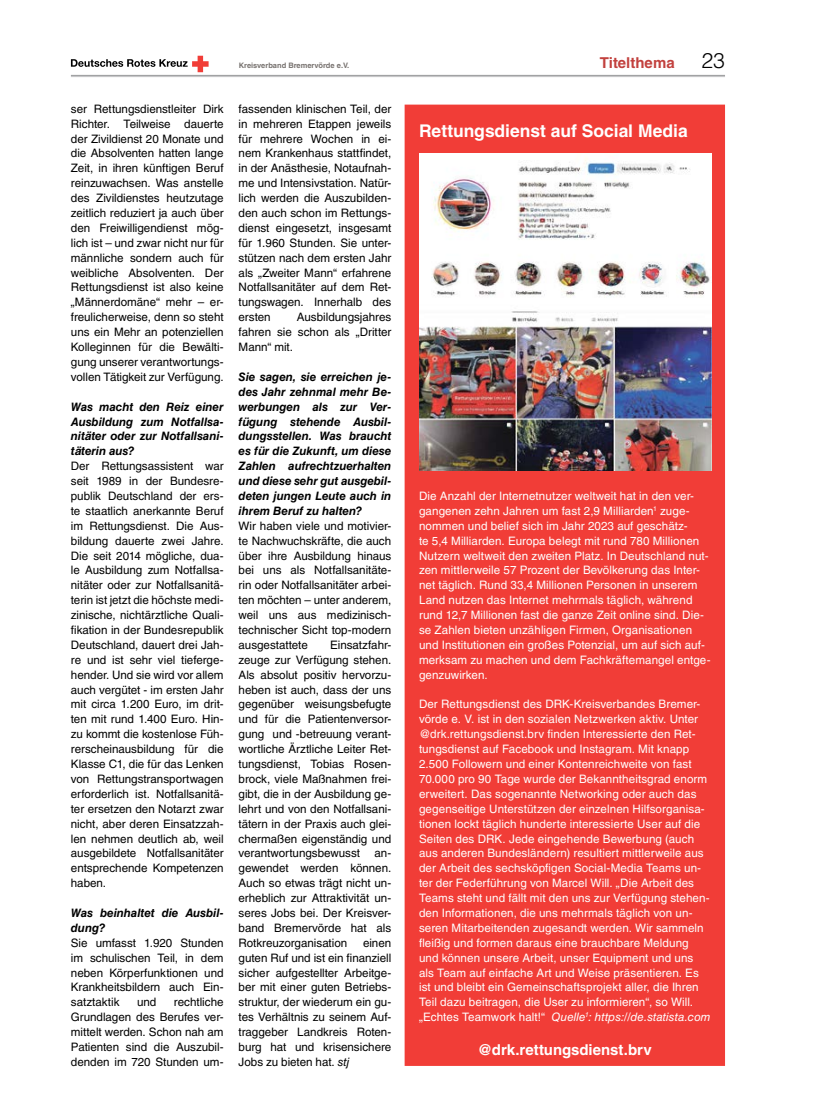
<style>
.page{position:relative;width:819px;height:1117px;background:#fff}
.page>*{position:absolute;margin:0;border:0;box-sizing:border-box;transform-origin:0 0}
.t1{font:300 21.25px "Helvetica LT Std";color:#000}
.t2{font:700 17.5px "Helvetica LT Std";letter-spacing:-.005em;color:#fff}
.t3{font:700 15px "Helvetica LT Std";color:#fff}
.t4{font:700 15px "Helvetica LT Std";color:#c2413e}
.t5{font:11.62px/14.9px "Helvetica LT Std";letter-spacing:-.005em;color:#000;text-align:justify}
.t6{font:11.62px/14.9px "Helvetica LT Std";letter-spacing:.005em;color:#fff}
.t7{font:italic 700 11.62px/14.9px "Helvetica LT Std";letter-spacing:-.005em;color:#000;text-align:justify}
.t8{font:700 7.5px "Helvetica LT Std";color:#787370}
.s1{font-style:italic}
</style>
<div class="page">
<svg style="left:71px;top:56px;width:137px;height:16px"></svg>
<div style="left:406px;top:106px;width:317px;height:957px;background:#f13d37"></div>
<div style="left:404px;top:105px;width:321px;height:960px;border:4px solid #f13d37"></div>
<img style="left:419px;top:154px;width:292px;height:316px">
<p class="t5" style="left:71px;top:101px;width:154px">ser Rettungsdienstleiter Dirk Richter. Teilweise dauerte der Zivildienst 20 Monate und die Absolventen hatten lange Zeit, in ihren künftigen Beruf reinzuwachsen. Was anstelle des Zivildienstes heutzutage zeitlich reduziert ja auch über den Freiwilligendienst mög&shy;lich ist – und zwar nicht nur für männliche sondern auch für weibliche Absolventen. Der Rettungsdienst ist also keine „Männerdomäne“ mehr – er&shy;freulicherweise, denn so steht uns ein Mehr an potenziellen Kolleginnen für die Bewälti&shy;gung unserer verantwortungs&shy;vollen Tätigkeit zur Verfügung.</p>
<p class="t7" style="left:71px;top:399px;width:154px">Was macht den Reiz einer Ausbildung zum Notfallsa&shy;nitäter oder zur Notfallsani&shy;täterin aus?</p>
<p class="t5" style="left:71px;top:458px;width:154px">Der Rettungsassistent war seit 1989 in der Bundesre&shy;publik Deutschland der ers&shy;te staatlich anerkannte Beruf im Rettungsdienst. Die Aus&shy;bildung dauerte zwei Jahre.<br>Die seit 2014 mögliche, dua&shy;le Ausbildung zum Notfallsa&shy;nitäter oder zur Notfallsanitä&shy;terin ist jetzt die höchste medi&shy;zinische, nichtärztliche Quali&shy;fikation in der Bundesrepublik Deutschland, dauert drei Jah&shy;re und ist sehr viel tieferge&shy;hender. Und sie wird vor allem auch vergütet - im ersten Jahr mit circa 1.200 Euro, im drit&shy;ten mit rund 1.400 Euro. Hin&shy;zu kommt die kostenlose Füh&shy;rerscheinausbildung für die Klasse C1, die für das Lenken von Rettungstransportwagen erforderlich ist. Notfallsanitä&shy;ter ersetzen den Notarzt zwar nicht, aber deren Einsatzzah&shy;len nehmen deutlich ab, weil ausgebildete Notfallsanitäter entsprechende Kompetenzen haben.</p>
<p class="t7" style="left:71px;top:905px;width:154px">Was beinhaltet die Ausbil&shy;dung?</p>
<p class="t5" style="left:71px;top:935px;width:154px">Sie umfasst 1.920 Stunden im schulischen Teil, in dem neben Körperfunktionen und Krankheitsbildern auch Ein&shy;satztaktik</p>
<p class="t5" style="left:71px;top:994px;width:154px;text-indent:103px">rechtliche Grundlagen des Berufes ver&shy;mittelt werden. Schon nah am Patienten sind die Auszubil&shy;denden im 720 Stunden um-</p>
<p class="t5" style="left:137px;top:994px;width:21px">und</p>
<p class="t8" style="left:239px;top:60px;width:112px">Kreisverband Bremervörde e.V.</p>
<p class="t4" style="left:599px;top:54px;width:76px">Titelthema</p>
<h1 class="t1" style="left:701px;top:48px;width:25px">23</h1>
<p class="t5" style="left:238px;top:101px;width:154px">fassenden klinischen Teil, der in mehreren Etappen jeweils für mehrere Wochen in ei&shy;nem Krankenhaus stattfindet, in der Anästhesie, Notaufnah&shy;me und Intensivstation. Natür&shy;lich werden die Auszubilden&shy;den auch schon im Rettungs&shy;dienst eingesetzt, insgesamt für 1.960 Stunden. Sie unter&shy;stützen nach dem ersten Jahr als „Zweiter Mann“ erfahrene Notfallsanitäter auf dem Ret&shy;tungswagen. Innerhalb des ersten</p>
<p class="t5" style="left:238px;top:309px;width:154px;text-indent:58px">Ausbildungsjahres fahren sie schon als „Dritter Mann“ mit.</p>
<p class="t7" style="left:238px;top:369px;width:154px">Sie sagen, sie erreichen je&shy;des Jahr zehnmal mehr Be&shy;werbungen als zur Ver&shy;fügung stehende Ausbil&shy;dungsstellen. Was braucht es für die Zukunft, um diese Zahlen aufrechtzuerhalten und diese sehr gut ausgebil&shy;deten jungen Leute auch in ihrem Beruf zu halten?</p>
<p class="t5" style="left:238px;top:518px;width:154px">Wir haben viele und motivier&shy;te Nachwuchskräfte, die auch über ihre Ausbildung hinaus bei uns als Notfallsanitäte&shy;rin oder Notfallsanitäter arbei&shy;ten möchten – unter anderem, weil uns aus medizinisch&shy;technischer Sicht top-modern ausgestattete</p>
<p class="t5" style="left:238px;top:637px;width:154px;text-indent:92px">Einsatzfahr&shy;zeuge zur Verfügung stehen.<br>Als absolut positiv hervorzu&shy;heben ist auch, dass der uns gegenüber weisungsbefugte und für die Patientenversor&shy;gung und -betreuung verant&shy;wortliche Ärztliche Leiter Ret&shy;tungsdienst, Tobias Rosen&shy;brock, viele Maßnahmen frei&shy;gibt, die in der Ausbildung ge&shy;lehrt und von den Notfallsani&shy;tätern in der Praxis auch glei&shy;chermaßen eigenständig und verantwortungsbewusst an&shy;gewendet werden können.<br>Auch so etwas trägt nicht un&shy;erheblich zur Attraktivität un&shy;seres Jobs bei. Der Kreisver&shy;band Bremervörde hat als Rotkreuzorganisation</p>
<p class="t5" style="left:238px;top:935px;width:154px;text-indent:124px">einen guten Ruf und ist ein finanziell sicher aufgestellter Arbeitge&shy;ber mit einer guten Betriebs&shy;struktur, der wiederum ein gu&shy;tes Verhältnis zu seinem Auf&shy;traggeber Landkreis Roten&shy;burg hat und krisensichere Jobs zu bieten hat. <span class="s1">stj</span></p>
<h2 class="t2" style="left:419px;top:120px;width:270px">Rettungsdienst auf Social Media</h2>
<p class="t6" style="left:419px;top:488px;width:293px">Die Anzahl der Internetnutzer weltweit hat in den ver&shy;gangenen zehn Jahren um fast 2,9 Milliarden<sup>1</sup> zuge&shy;nommen und belief sich im Jahr 2023 auf geschätz-<br>te 5,4 Milliarden. Europa belegt mit rund 780 Millionen Nutzern weltweit den zweiten Platz. In Deutschland nut&shy;zen mittlerweile 57 Prozent der Bevölkerung das Inter&shy;net täglich. Rund 33,4 Millionen Personen in unserem Land nutzen das Internet mehrmals täglich, während rund 12,7 Millionen fast die ganze Zeit online sind. Die&shy;se Zahlen bieten unzähligen Firmen, Organisationen und Institutionen ein großes Potenzial, um auf sich auf&shy;merksam zu machen und dem Fachkräftemangel entge&shy;genzuwirken.</p>
<p class="t6" style="left:419px;top:696px;width:293px">Der Rettungsdienst des DRK-Kreisverbandes Bremer&shy;vörde e. V. ist in den sozialen Netzwerken aktiv. Unter @drk.rettungsdienst.brv finden Interessierte den Ret&shy;tungsdienst auf Facebook und Instagram. Mit knapp 2.500 Followern und einer Kontenreichweite von fast 70.000 pro 90 Tage wurde der Bekanntheitsgrad enorm erweitert. Das sogenannte Networking oder auch das gegenseitige Unterstützen der einzelnen Hilfsorganisa&shy;tionen lockt täglich hunderte interessierte User auf die Seiten des DRK. Jede eingehende Bewerbung (auch aus anderen Bundesländern) resultiert mittlerweile aus der Arbeit des sechsköpfigen Social-Media Teams un&shy;ter der Federführung von Marcel Will. „Die Arbeit des Teams steht und fällt mit den uns zur Verfügung stehen&shy;den Informationen, die uns mehrmals täglich von un&shy;seren Mitarbeitenden zugesandt werden. Wir sammeln fleißig und formen daraus eine brauchbare Meldung und können unsere Arbeit, unser Equipment und uns als Team auf einfache Art und Weise präsentieren. Es ist und bleibt ein Gemeinschaftsprojekt aller, die Ihren Teil dazu beitragen, die User zu informieren“, so Will. „Echtes Teamwork halt!“ <span class="s1">Quelle</span><sup>1</sup><span class="s1">: https://de.statista.com</span></p>
<p class="t3" style="left:478px;top:1040px;width:175px">@drk.rettungsdienst.brv</p>
</div>
